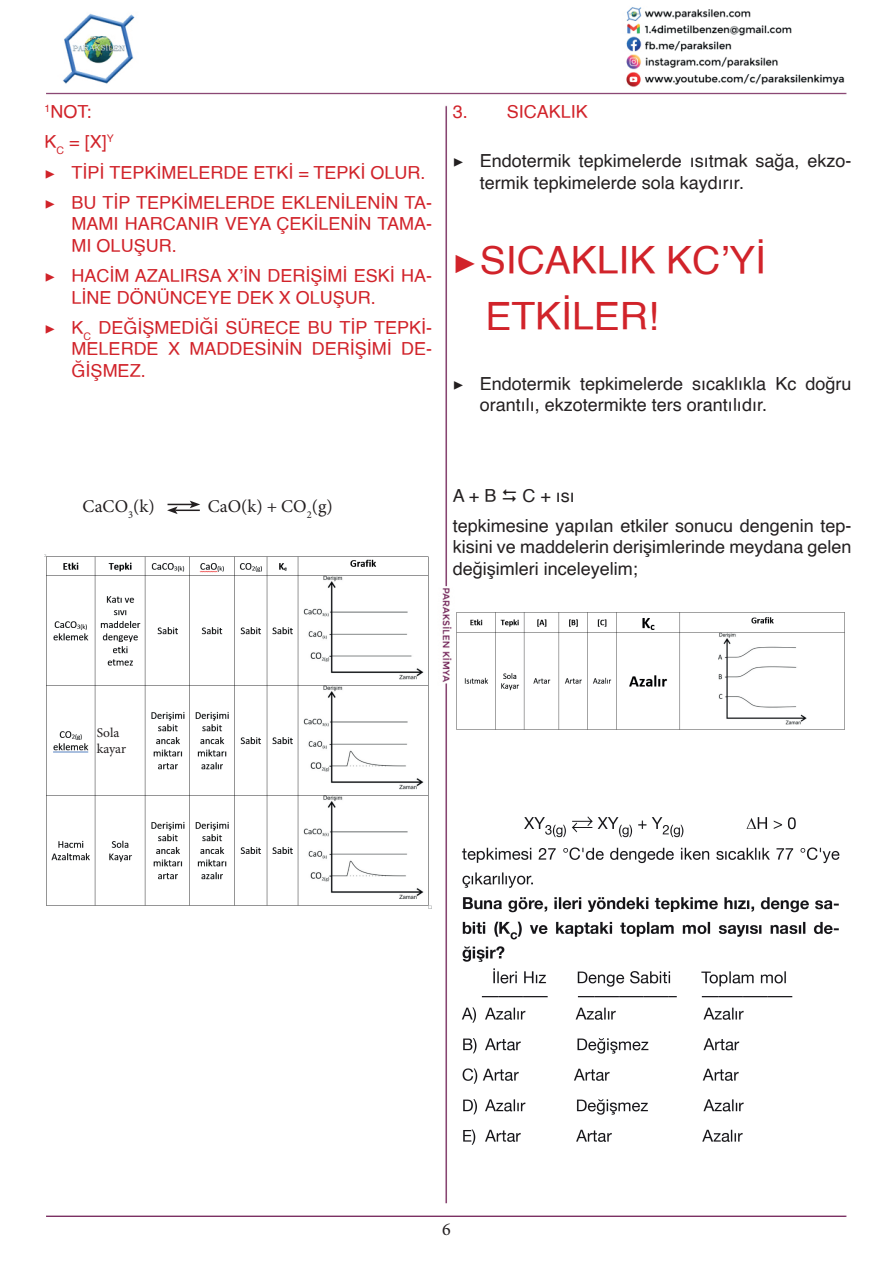
<style>
.page{position:relative;width:893px;height:1263px;background:#fff}
.page>*{position:absolute;margin:0;border:0;box-sizing:border-box;transform-origin:0 0}
.t1{font:39px/55.3px "Helvetica";color:#d1232a}
.t2{font:18px/21.6px "Helvetica";color:#231f20}
.t3{font:18px/21.6px "Helvetica";color:#d1232a}
.t4{font:18px "Minion Pro";letter-spacing:.005em;color:#231f20}
.t5{font:13.5px/16.2px "Minion Pro";color:#231f20}
.s1{font-family:"Minion Pro"}
</style>
<div class="page">
<img style="left:44px;top:7px;width:803px;height:1210px">
<img style="left:45px;top:555px;width:387px;height:356px">
<svg style="left:167px;top:501px;width:33px;height:13px"></svg>
<div style="left:97px;top:727px;width:47px;height:31px;background:#fff"></div>
<img style="left:455px;top:611px;width:392px;height:121px">
<img style="left:455px;top:805px;width:392px;height:346px">
<svg style="left:503px;top:488px;width:13px;height:14px"></svg>
<p class="t3" style="left:45px;top:97px;width:389px;line-height:30.2px"><sup>1</sup>NOT:<br>K<sub>C</sub> = [X]<sup>Y<br></sup><span class="s1">▶</span> TI PI TEPKI MELERDE ETKI = TEPKI OLUR. <span class="s1">▶</span> BU TI P TEPKIMELERDE EKLENI LENI N TA-</p>
<p class="t3" style="left:72px;top:214px;width:362px">MAMI HARCANIR VEYA ÇEKI LENI N TAMA-<br>MI OLUŞUR.</p>
<p class="t3" style="left:72px;top:265px;width:362px;text-indent:-27px"><span class="s1">▶</span> HACI M AZALIRSA X’I N DERIŞI MI ESKI HA-<br>LI NE DÖNÜNCEYE DEK X OLUŞUR.</p>
<p class="t3" style="left:72px;top:317px;width:362px;text-align:justify;text-indent:-27px"><span class="s1">▶</span> K<sub>C</sub> DEĞIŞMEDIĞI SÜRECE BU TI P TEPKI-MELERDE X MADDESININ DERIŞIMI DE-ĞIŞMEZ.</p>
<p class="t3" style="left:453px;top:102px;width:137px">3. SICAKLIK</p>
<p class="t2" style="left:480px;top:151px;width:373px;text-indent:-27px"><span class="s1">▶</span> Endotermik tepkimelerde ısıtmak sağa, ekzo&shy;termik tepkimelerde sola kaydırır.</p>
<h1 class="t1" style="left:485px;top:234px;width:282px;text-indent:-33px"><span class="s1">▶</span>SICAKLIK KC’Yİ<br>ETKİLER!</h1>
<p class="t2" style="left:480px;top:373px;width:373px;text-indent:-27px"><span class="s1">▶</span> Endotermik tepkimelerde sıcaklıkla Kc doğru orantılı, ekzotermikte ters orantılıdır.</p>
<p class="t4" style="left:83px;top:494px;width:73px">CaCO<sub>3</sub>(k)</p>
<p class="t4" style="left:208px;top:494px;width:126px">CaO(k) + CO<sub>2</sub>(g)</p>
<p class="t2" style="left:453px;top:481px;width:400px;line-height:30.2px;text-indent:70px">C + ısı<br>tepkimesine yapılan etkiler sonucu dengenin tep-</p>
<p class="t2" style="left:453px;top:537px;width:400px">kisini ve maddelerin derişimlerinde meydana gelen değişimleri inceleyelim;</p>
<p class="t2" style="left:453px;top:485px;width:45px">A + B</p>
<p class="t5" style="left:97px;top:725px;width:31px">Sola kayar</p>
<p class="t4" style="left:442px;top:1217px;width:10px">6</p>
</div>
